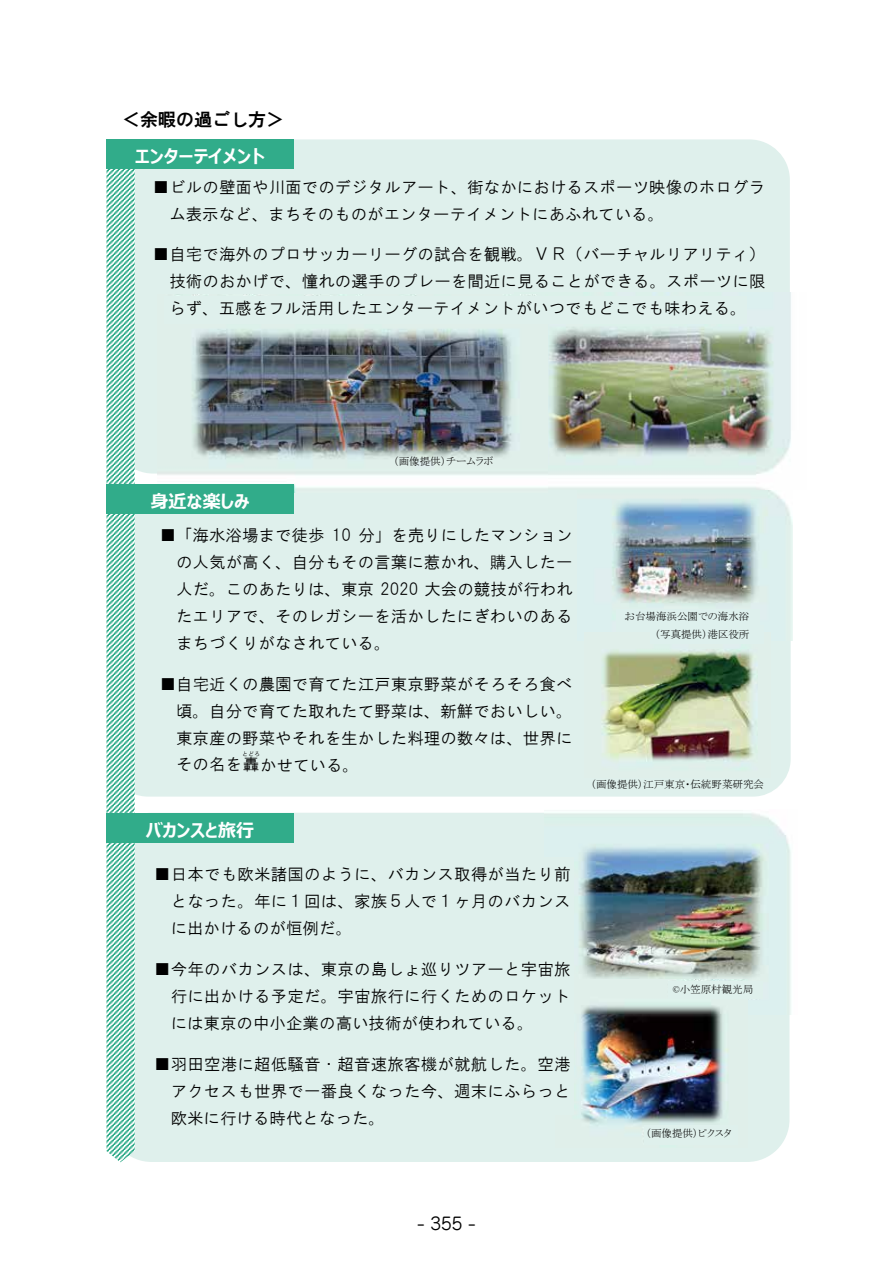
<style>
.page{position:relative;width:893px;height:1263px;background:#fff}
.page>*{position:absolute;margin:0;border:0;box-sizing:border-box;transform-origin:0 0}
.t1{font:700 18px "Meiryo UI";color:#fff}
.t2{font:18px "HG Gothic E";color:#000}
.t3{font:16.95px "Jun 201 Pro";color:#000}
.t4{font:16.5px/27px "HGS Gothic M";letter-spacing:.005em;color:#000;text-align:justify}
.t5{font:10.5px "MS P Mincho";color:#000}
.t6{font:6px "HGS Gothic M";color:#000}
</style>
<div class="page">
<div style="left:109px;top:813px;width:680px;height:349px;background:#dff0ec;border-radius:42px"></div>
<img style="left:579px;top:813px;width:212px;height:201px">
<img style="left:579px;top:980px;width:169px;height:146px">
<div style="left:668px;top:981px;width:94px;height:18px;background:#dff0ec"></div>
<div style="left:644px;top:1125px;width:93px;height:19px;background:#dff0ec"></div>
<div style="left:110px;top:486px;width:681px;height:311px;background:#dff0ec;border-radius:38px"></div>
<img style="left:612px;top:489px;width:180px;height:151px">
<div style="left:617px;top:609px;width:143px;height:35px;background:#def0ed"></div>
<div style="left:113px;top:139px;width:677px;height:334px;background:#dff0ec;border-radius:41px"></div>
<img style="left:547px;top:292px;width:244px;height:197px">
<img style="left:157px;top:294px;width:390px;height:198px">
<div style="left:164px;top:296px;width:583px;height:27px;background:#dff0ec"></div>
<svg style="left:106px;top:139px;width:29px;height:1023px;background:#9ad6c5"></svg>
<div style="left:107px;top:139px;width:187px;height:30px;background:#31ac8a"></div>
<div style="left:107px;top:484px;width:187px;height:30px;background:#31ac8a"></div>
<div style="left:107px;top:813px;width:187px;height:29px;background:#31ac8a"></div>
<img style="left:601px;top:632px;width:169px;height:129px">
<div style="left:650px;top:626px;width:114px;height:18px;background:#def0ed"></div>
<p class="t2" style="left:122px;top:110px;width:163px">＜余暇の過ごし方＞</p>
<p class="t1" style="left:135px;top:144px;width:131px">エンターテイメント</p>
<p class="t4" style="left:169px;top:173px;width:597px;text-indent:-16px">■ビルの壁面や川面でのデジタルアート、街なかにおけるスポーツ映像のホログラム表示など、まちそのものがエンターテイメントにあふれている。</p>
<p class="t4" style="left:169px;top:241px;width:598px;text-indent:-16px">■自宅で海外のプロサッカーリーグの試合を観戦。ＶＲ（バーチャルリアリティ）技術のおかげで、憧れの選手のプレーを間近に見ることができる。スポーツに限らず、五感をフル活用したエンターテイメントがいつでもどこでも味わえる。</p>
<p class="t1" style="left:151px;top:489px;width:100px">身近な楽しみ</p>
<p class="t5" style="left:393px;top:456px;width:101px">（画像提供）チームラボ</p>
<p class="t4" style="left:176px;top:521px;width:398px;text-indent:-16px">■「海水浴場まで徒歩 10 分」を売りにしたマンションの人気が高く、自分もその言葉に惹かれ、購入した一人だ。このあたりは、東京 2020 大会の競技が行われたエリアで、そのレガシーを活かしたにぎわいのあるまちづくりがなされている。</p>
<p class="t4" style="left:176px;top:670px;width:398px;text-indent:-16px">■自宅近くの農園で育てた江戸東京野菜がそろそろ食べ頃。自分で育てた取れたて野菜は、新鮮でおいしい。東京産の野菜やそれを生かした料理の数々は、世界にその名を轟かせている。</p>
<p class="t6" style="left:242px;top:750px;width:20px">とどろ</p>
<p class="t1" style="left:146px;top:817px;width:110px">バカンスと旅行</p>
<p class="t4" style="left:171px;top:861px;width:401px;text-indent:-16px">■日本でも欧米諸国のように、バカンス取得が当たり前となった。年に１回は、家族５人で１ヶ月のバカンスに出かけるのが恒例だ。</p>
<p class="t4" style="left:171px;top:955px;width:401px;text-indent:-16px">■今年のバカンスは、東京の島しょ巡りツアーと宇宙旅行に出かける予定だ。宇宙旅行に行くためのロケットには東京の中小企業の高い技術が使われている。</p>
<p class="t4" style="left:171px;top:1050px;width:401px;text-indent:-16px">■羽田空港に超低騒音・超音速旅客機が就航した。空港アクセスも世界で一番良くなった今、週末にふらっと欧米に行ける時代となった。</p>
<p class="t5" style="left:624px;top:611px;width:126px">お台場海浜公園での海水浴</p>
<p class="t5" style="left:655px;top:629px;width:96px">（写真提供）港区役所</p>
<p class="t5" style="left:591px;top:779px;width:175px">（画像提供）江戸東京・伝統野菜研究会</p>
<p class="t5" style="left:673px;top:984px;width:82px">©小笠原村観光局</p>
<p class="t5" style="left:646px;top:1128px;width:88px">（画像提供）ピクスタ</p>
<p class="t3" style="left:417px;top:1210px;width:60px">- 355 -</p>
</div>
